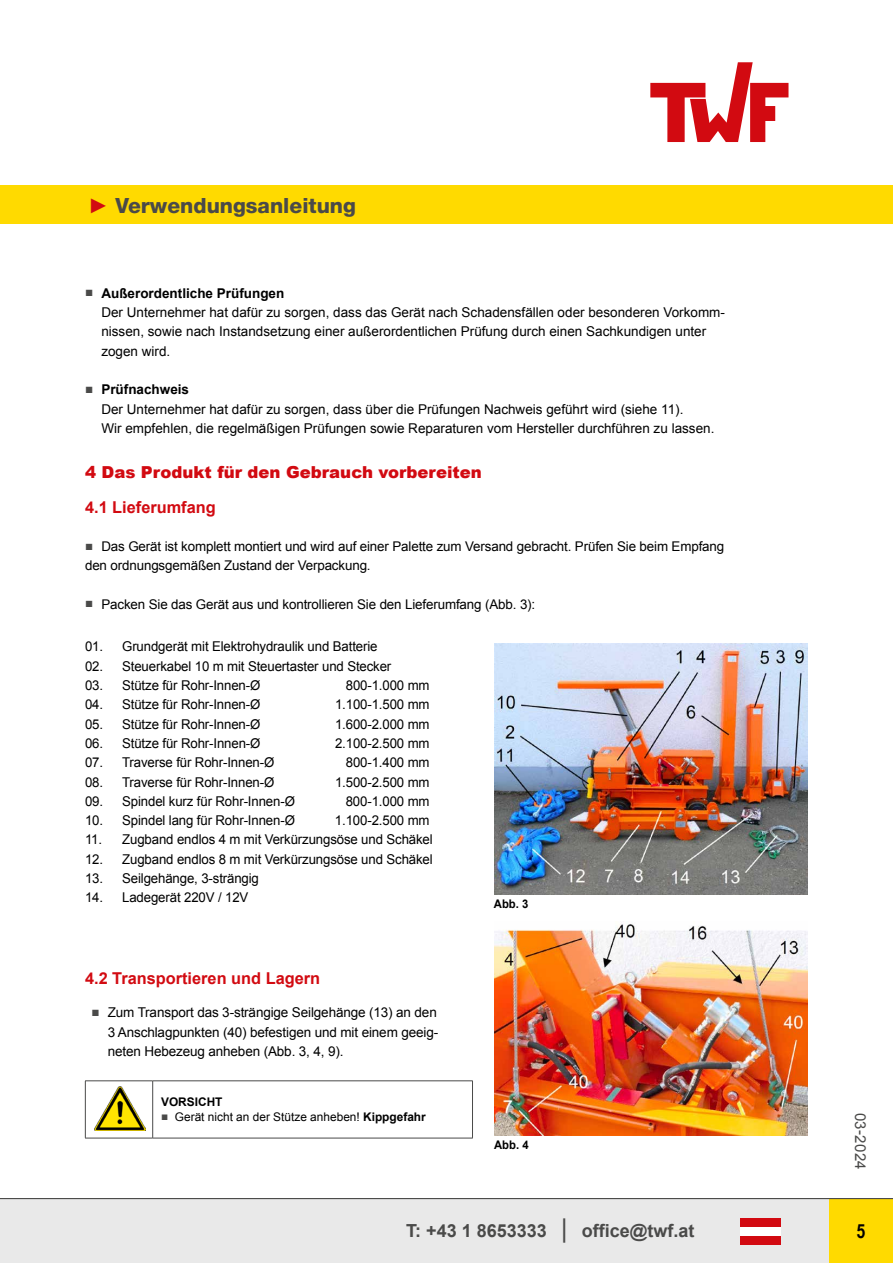
<style>
.page{position:relative;width:893px;height:1263px;background:#fff}
.page>*{position:absolute;margin:0;border:0;box-sizing:border-box;transform-origin:0 0}
.t1{font:800 21px "Helvetica Neue";color:#4a4a49}
.t2{font:700 19.5px "Arial Narrow";color:#000}
.t3{font:700 18px "Arial";color:#4a4a49}
.t4{font:900 16.5px "Arial";color:#d20a11}
.t5{font:700 16.35px "Arial";color:#d20a11}
.t6{font:15px "Arial";letter-spacing:.02em;color:#4a4a49}
.t7{font:13.5px/19.4px "Arial";letter-spacing:-.01em;color:#000}
.t8{font:13.35px/19.4px "Arial";letter-spacing:-.01em;color:#000}
.t9{font:11.85px "Arial";color:#000}
.t10{font:700 11.85px "Arial";color:#000;scale:.95 1}
.t11{font:700 11.85px "Arial";color:#000}
.s1{font-family:"Arial";font-weight:900;color:#d20a11}
.s2{color:#4a4a49}
.s3{font-weight:700}
.s4{font-size:18.3px}
.s5{font-size:25.95px}
</style>
<div class="page">
<img style="left:494px;top:924px;width:313px;height:211px">
<img style="left:494px;top:643px;width:313px;height:251px">
<svg style="left:86px;top:1081px;width:386px;height:57px"></svg>
<hr style="left:85px;top:1080px;width:68px;height:1px;background:#4a4a49">
<hr style="left:153px;top:1080px;width:320px;height:1px;background:#4a4a49">
<hr style="left:152px;top:1081px;width:1px;height:57px;background:#4a4a49">
<hr style="left:85px;top:1138px;width:68px;height:1px;background:#4a4a49">
<hr style="left:153px;top:1138px;width:320px;height:1px;background:#4a4a49">
<hr style="left:85px;top:1081px;width:1px;height:57px;background:#4a4a49">
<hr style="left:472px;top:1081px;width:1px;height:57px;background:#4a4a49">
<img style="left:94px;top:1086px;width:52px;height:44px">
<svg style="left:650px;top:62px;width:138px;height:80px"></svg>
<div style="left:0;top:185px;width:893px;height:39px;background:#ffda00"></div>
<div style="left:0;top:1199px;width:893px;height:64px;background:#e9e9e9"></div>
<div style="left:740px;top:1218px;width:41px;height:9px;background:#d20a11"></div>
<div style="left:740px;top:1227px;width:41px;height:8px;background:#fff"></div>
<div style="left:740px;top:1235px;width:41px;height:9px;background:#d20a11"></div>
<div style="left:829px;top:1198px;width:64px;height:65px;background:#ffda00"></div>
<hr style="left:0;top:1198px;width:893px;height:1px;background:#4a4a49">
<h1 class="t1" style="left:88px;top:193px;width:269px"><span class="s1">►</span> Verwendungsanleitung</h1>
<p class="t7" style="left:101px;top:284px;width:625px;text-indent:-16px"><span class="s2">■</span> <span class="s3">Außerordentliche Prüfungen<br></span>Der Unternehmer hat dafür zu sorgen, dass das Gerät nach Schadensfällen oder besonderen Vorkomm&shy;nissen, sowie nach Instandsetzung einer außerordentlichen Prüfung durch einen Sachkundigen unter zogen wird.</p>
<p class="t7" style="left:101px;top:380px;width:615px;text-indent:-16px"><span class="s2">■</span> <span class="s3">Prüfnachweis<br></span>Der Unternehmer hat dafür zu sorgen, dass über die Prüfungen Nachweis geführt wird (siehe 11).<br>Wir empfehlen, die regelmäßigen Prüfungen sowie Reparaturen vom Hersteller durchführen zu lassen.</p>
<p class="t4" style="left:85px;top:460px;width:398px">4 Das Produkt für den Gebrauch vorbereiten</p>
<p class="t5" style="left:85px;top:496px;width:132px">4.1 Lieferumfang</p>
<p class="t8" style="left:85px;top:537px;width:641px"><span class="s2">■</span> Das Gerät ist komplett montiert und wird auf einer Palette zum Versand gebracht. Prüfen Sie beim Empfang den ordnungsgemäßen Zustand der Verpackung.</p>
<p class="t8" style="left:85px;top:595px;width:452px"><span class="s2">■</span> Packen Sie das Gerät aus und kontrollieren Sie den Lieferumfang (Abb. 3):</p>
<p class="t7" style="left:85px;top:637px;width:294px">01. Grundgerät mit Elektrohydraulik und Batterie</p>
<p class="t7" style="left:85px;top:656px;width:308px">02. Steuerkabel 10 m mit Steuertaster und Stecker</p>
<p class="t7" style="left:85px;top:676px;width:177px">03. Stütze für Rohr-Innen-Ø</p>
<p class="t7" style="left:346px;top:676px;width:85px">800-1.000 mm</p>
<p class="t7" style="left:85px;top:695px;width:177px">04. Stütze für Rohr-Innen-Ø</p>
<p class="t7" style="left:335px;top:695px;width:96px">1.100-1.500 mm</p>
<p class="t7" style="left:85px;top:714px;width:177px">05. Stütze für Rohr-Innen-Ø</p>
<p class="t7" style="left:335px;top:714px;width:96px">1.600-2.000 mm</p>
<p class="t7" style="left:85px;top:734px;width:177px">06. Stütze für Rohr-Innen-Ø</p>
<p class="t7" style="left:335px;top:734px;width:96px">2.100-2.500 mm</p>
<p class="t7" style="left:85px;top:753px;width:191px">07. Traverse für Rohr-Innen-Ø</p>
<p class="t7" style="left:346px;top:753px;width:85px">800-1.400 mm</p>
<p class="t7" style="left:85px;top:772px;width:191px">08. Traverse für Rohr-Innen-Ø</p>
<p class="t7" style="left:335px;top:772px;width:96px">1.500-2.500 mm</p>
<p class="t7" style="left:85px;top:791px;width:211px">09. Spindel kurz für Rohr-Innen-Ø</p>
<p class="t7" style="left:346px;top:791px;width:85px">800-1.000 mm</p>
<p class="t7" style="left:85px;top:811px;width:211px">10. Spindel lang für Rohr-Innen-Ø</p>
<p class="t7" style="left:335px;top:811px;width:96px">1.100-2.500 mm</p>
<p class="t7" style="left:85px;top:830px;width:349px">11. Zugband endlos 4 m mit Verkürzungsöse und Schäkel</p>
<p class="t7" style="left:85px;top:849px;width:349px">12. Zugband endlos 8 m mit Verkürzungsöse und Schäkel</p>
<p class="t7" style="left:85px;top:869px;width:175px">13. Seilgehänge, 3-strängig</p>
<p class="t7" style="left:85px;top:888px;width:165px">14. Ladegerät 220V / 12V</p>
<p class="t5" style="left:85px;top:967px;width:237px">4.2 Transportieren und Lagern</p>
<p class="t7" style="left:108px;top:1003px;width:332px;text-align:justify;text-indent:-16px"><span class="s2">■</span> Zum Transport das 3-strängige Seilgehänge (13) an den 3 Anschlagpunkten (40) befestigen und mit einem geeig&shy;neten Hebezeug anheben (Abb. 3, 4, 9).</p>
<p class="t11" style="left:161px;top:1094px;width:63px">VORSICHT</p>
<p class="t9" style="left:161px;top:1109px;width:266px"><span class="s2">■</span> Gerät nicht an der Stütze anheben! <span class="s3">Kippgefahr</span></p>
<p class="t10" style="left:494px;top:896px;width:38px">Abb. 3</p>
<p class="t10" style="left:494px;top:1137px;width:38px">Abb. 4</p>
<p class="t6" style="left:870px;top:1113px;width:58px;rotate:90deg">03<span class="s4">-</span>2024</p>
<h3 class="t3" style="left:406px;top:1218px;width:290px">T: +43 1 8653333 <span class="s5">|</span> office@twf.at</h3>
<h2 class="t2" style="left:857px;top:1216px;width:10px">5</h2>
</div>
